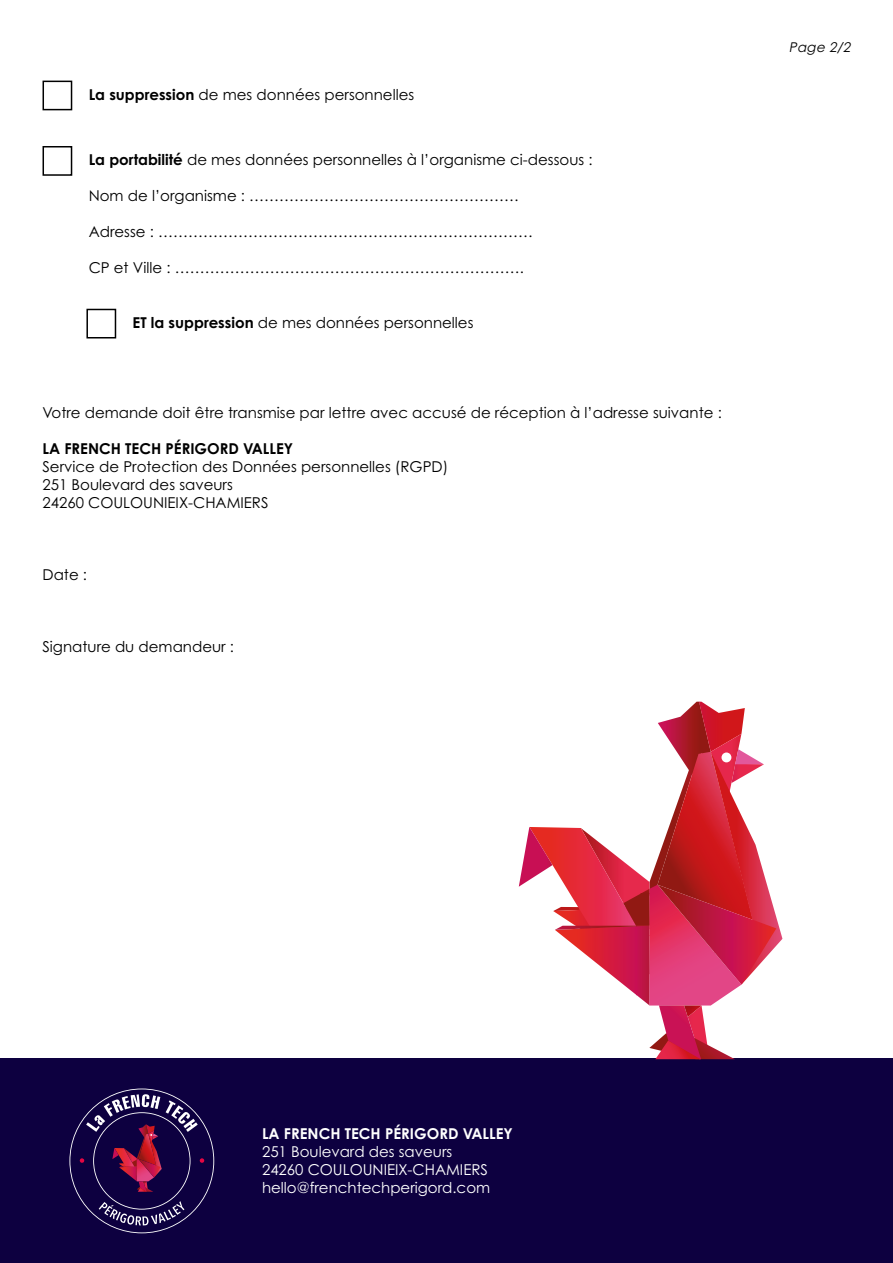
<style>
.page{position:relative;width:893px;height:1263px;background:#fff}
.page>*{position:absolute;margin:0;border:0;box-sizing:border-box;transform-origin:0 0}
.t1{font:15px/18px "Century Gothic Std";color:#000}
.t2{font:15px/18px "Century Gothic Std";color:#fff}
.t3{font:700 15px "Century Gothic Std";color:#000}
.t4{font:700 15px "Century Gothic Std";color:#fff}
.t5{font:italic 13.5px "Century Gothic Std";color:#000}
.s1{font-weight:700}
</style>
<div class="page">
<div style="left:0;top:1059px;width:893px;height:204px;background:#0d0040"></div>
<div style="left:43px;top:81px;width:29px;height:29px;border:2px solid #000"></div>
<div style="left:43px;top:146px;width:29px;height:30px;border:2px solid #000"></div>
<div style="left:86px;top:309px;width:30px;height:29px;border:2px solid #000"></div>
<svg style="left:69px;top:1088px;width:145px;height:145px"></svg>
<svg style="left:519px;top:702px;width:263px;height:357px"></svg>
<p class="t1" style="left:89px;top:85px;width:327px"><span class="s1">La suppression</span> de mes données personnelles</p>
<p class="t1" style="left:89px;top:150px;width:505px"><span class="s1">La portabilité</span> de mes données personnelles à l’organisme ci-dessous :</p>
<p class="t1" style="left:89px;top:186px;width:432px">Nom de l’organisme : ………………………………………………</p>
<p class="t1" style="left:89px;top:222px;width:446px">Adresse : …………………………………………………………………</p>
<p class="t1" style="left:89px;top:258px;width:437px">CP et Ville : …………………………………………………………….</p>
<p class="t1" style="left:133px;top:313px;width:342px"><span class="s1">ET la suppression</span> de mes données personnelles</p>
<p class="t1" style="left:43px;top:403px;width:681px">Votre demande doit être transmise par lettre avec accusé de réception à l’adresse suivante :</p>
<p class="t3" style="left:43px;top:439px;width:252px">LA FRENCH TECH PÉRIGORD VALLEY</p>
<p class="t1" style="left:43px;top:457px;width:407px">Service de Protection des Données personnelles (RGPD)<br>251 Boulevard des saveurs<br>24260 COULOUNIEIX-CHAMIERS</p>
<p class="t1" style="left:43px;top:565px;width:46px">Date :</p>
<p class="t1" style="left:43px;top:637px;width:193px">Signature du demandeur :</p>
<p class="t5" style="left:789px;top:39px;width:66px">Page 2/2</p>
<p class="t4" style="left:262px;top:1125px;width:252px">LA FRENCH TECH PÉRIGORD VALLEY</p>
<p class="t2" style="left:262px;top:1143px;width:230px">251 Boulevard des saveurs<br>24260 COULOUNIEIX-CHAMIERS hello@frenchtechperigord.com</p>
</div>
